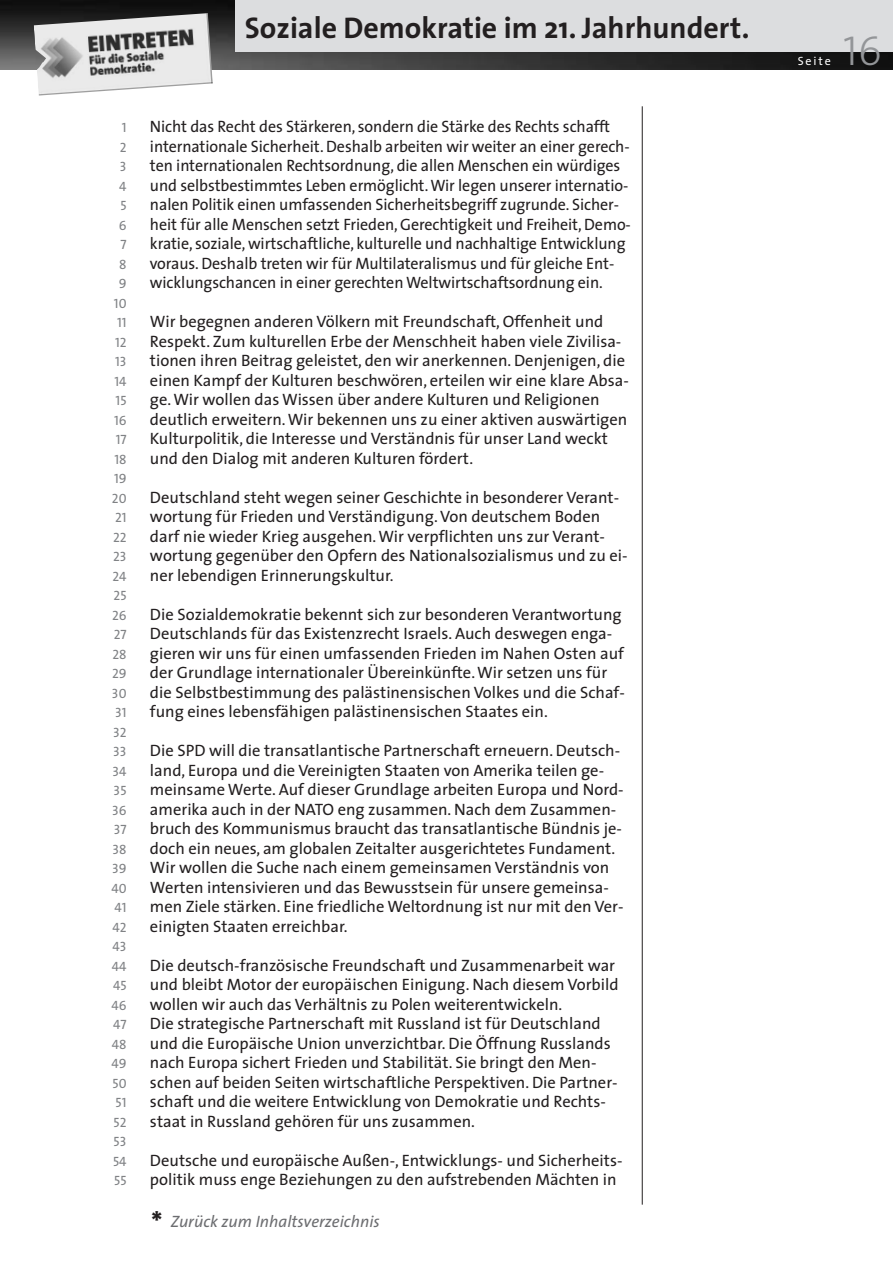
<style>
.page{position:relative;width:893px;height:1263px;background:#fff}
.page>*{position:absolute;margin:0;border:0;box-sizing:border-box;transform-origin:0 0}
.t1{font:42px "The Sans Light Caps";color:#939598}
.t2{font:700 30px "The Sans";color:#231f20}
.t3{font:16.5px/19.5px "The Sans";color:#231f20}
.t4{font:italic 16.5px "The Sans";color:#6c6d70}
.t5{font:13.5px/19.5px "The Sans Caps";color:#808285;text-align:right}
.t6{font:12px "The Sans";letter-spacing:.155em;color:#fff}
.s1{font-weight:700;font-style:normal;font-size:30px;color:#231f20}
</style>
<div class="page">
<hr style="left:642px;top:106px;width:1px;height:1098px;background:#231f20">
<img style="left:0;top:1px;width:893px;height:68px">
<img style="left:34px;top:13px;width:179px;height:83px">
<div style="left:235px;top:0;width:658px;height:51px;background:#dcdddf"></div>
<h2 class="t2" style="left:245px;top:16px;width:506px">Soziale Demokratie im 21. Jahrhundert.</h2>
<p class="t5" style="left:111px;top:119px;width:17px">1<br>2<br>3<br>4<br>5<br>6<br>7<br>8<br>9<br>10<br>11<br>12<br>13<br>14<br>15<br>16<br>17<br>18<br>19<br>20<br>21<br>22<br>23<br>24<br>25<br>26<br>27<br>28<br>29<br>30<br>31<br>32<br>33<br>34<br>35<br>36<br>37<br>38<br>39<br>40<br>41<br>42<br>43<br>44<br>45<br>46<br>47<br>48<br>49<br>50<br>51<br>52<br>53<br>54<br>55</p>
<p class="t3" style="left:150px;top:118px;width:482px">Nicht das Recht des Stärkeren, sondern die Stärke des Rechts schafft internationale Sicherheit. Deshalb arbeiten wir weiter an einer gerech&shy;ten internationalen Rechtsordnung, die allen Menschen ein würdiges und selbstbestimmtes Leben ermöglicht. Wir legen unserer internatio&shy;nalen Politik einen umfassenden Sicherheitsbegriff zugrunde. Sicher&shy;heit für alle Menschen setzt Frieden, Gerechtigkeit und Freiheit, Demo&shy;kratie, soziale, wirtschaftliche, kulturelle und nachhaltige Entwicklung voraus. Deshalb treten wir für Multilateralismus und für gleiche Ent&shy;wicklungschancen in einer gerechten Weltwirtschaftsordnung ein.</p>
<p class="t3" style="left:150px;top:313px;width:480px">Wir begegnen anderen Völkern mit Freundschaft, Offenheit und Respekt. Zum kulturellen Erbe der Menschheit haben viele Zivilisa&shy;tionen ihren Beitrag geleistet, den wir anerkennen. Denjenigen, die einen Kampf der Kulturen beschwören, erteilen wir eine klare Absa&shy;ge. Wir wollen das Wissen über andere Kulturen und Religionen deutlich erweitern. Wir bekennen uns zu einer aktiven auswärtigen Kulturpolitik, die Interesse und Verständnis für unser Land weckt und den Dialog mit anderen Kulturen fördert.</p>
<p class="t3" style="left:150px;top:489px;width:479px">Deutschland steht wegen seiner Geschichte in besonderer Verant&shy;wortung für Frieden und Verständigung. Von deutschem Boden darf nie wieder Krieg ausgehen. Wir verpflichten uns zur Verant&shy;wortung gegenüber den Opfern des Nationalsozialismus und zu ei&shy;ner lebendigen Erinnerungskultur.</p>
<p class="t3" style="left:150px;top:606px;width:476px">Die Sozialdemokratie bekennt sich zur besonderen Verantwortung Deutschlands für das Existenzrecht Israels. Auch deswegen enga&shy;gieren wir uns für einen umfassenden Frieden im Nahen Osten auf der Grundlage internationaler Übereinkünfte. Wir setzen uns für die Selbstbestimmung des palästinensischen Volkes und die Schaf&shy;fung eines lebensfähigen palästinensischen Staates ein.</p>
<p class="t3" style="left:150px;top:742px;width:475px">Die SPD will die transatlantische Partnerschaft erneuern. Deutsch&shy;land, Europa und die Vereinigten Staaten von Amerika teilen ge&shy;meinsame Werte. Auf dieser Grundlage arbeiten Europa und Nord&shy;amerika auch in der NATO eng zusammen. Nach dem Zusammen&shy;bruch des Kommunismus braucht das transatlantische Bündnis je&shy;doch ein neues, am globalen Zeitalter ausgerichtetes Fundament.<br>Wir wollen die Suche nach einem gemeinsamen Verständnis von Werten intensivieren und das Bewusstsein für unsere gemeinsa&shy;men Ziele stärken. Eine friedliche Weltordnung ist nur mit den Ver&shy;einigten Staaten erreichbar.</p>
<p class="t3" style="left:150px;top:957px;width:470px">Die deutsch-französische Freundschaft und Zusammenarbeit war und bleibt Motor der europäischen Einigung. Nach diesem Vorbild wollen wir auch das Verhältnis zu Polen weiterentwickeln.<br>Die strategische Partnerschaft mit Russland ist für Deutschland und die Europäische Union unverzichtbar. Die Öffnung Russlands nach Europa sichert Frieden und Stabilität. Sie bringt den Men&shy;schen auf beiden Seiten wirtschaftliche Perspektiven. Die Partner&shy;schaft und die weitere Entwicklung von Demokratie und Rechts&shy;staat in Russland gehören für uns zusammen.</p>
<p class="t3" style="left:150px;top:1152px;width:474px">Deutsche und europäische Außen-, Entwicklungs- und Sicherheits&shy;politik muss enge Beziehungen zu den aufstrebenden Mächten in</p>
<p class="t4" style="left:151px;top:1215px;width:230px"><span class="s1">*</span> Zurück zum Inhaltsverzeichnis</p>
<p class="t6" style="left:798px;top:56px;width:35px">Seite</p>
<h1 class="t1" style="left:843px;top:37px;width:40px">16</h1>
</div>
